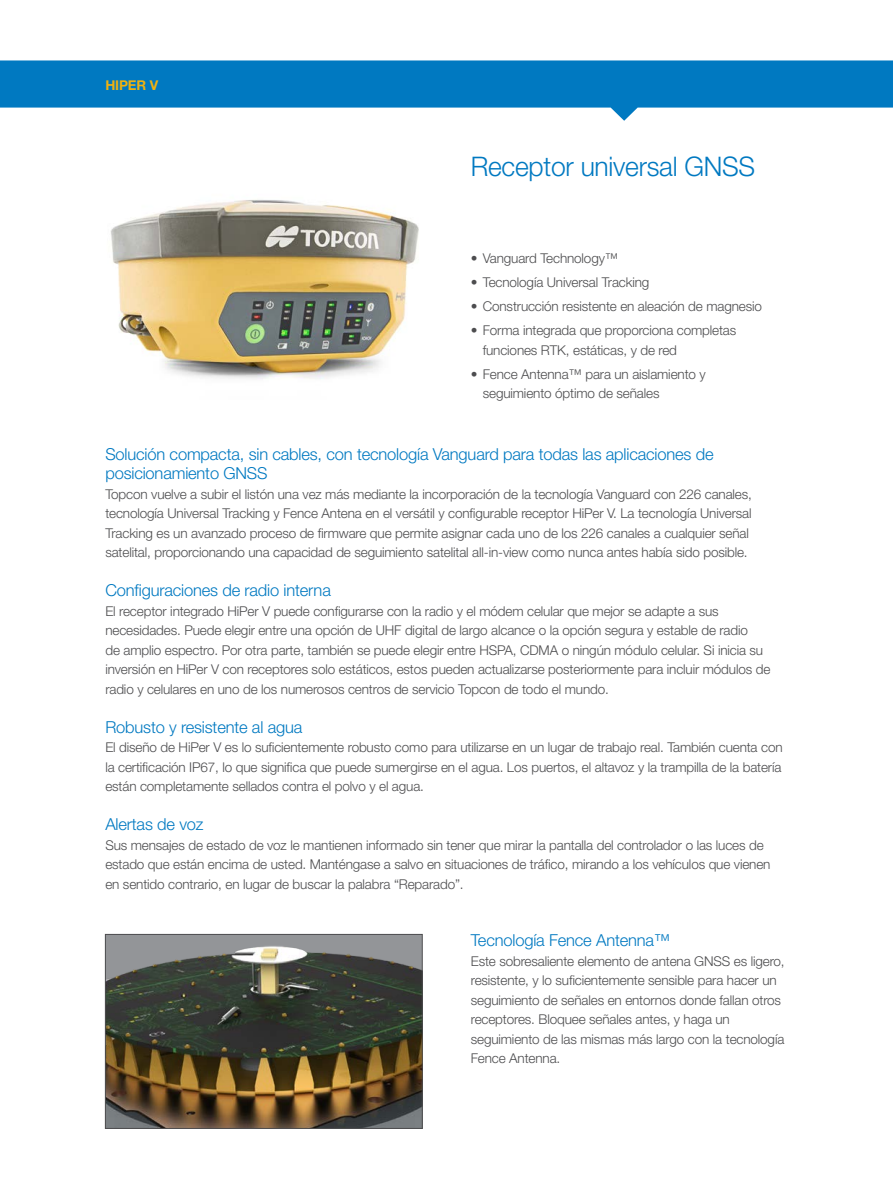
<style>
.page{position:relative;width:893px;height:1188px;background:#fff}
.page>*{position:absolute;margin:0;border:0;box-sizing:border-box;transform-origin:0 0}
.t1{font:300 27px "Helvetica Neue LT Std";letter-spacing:-.01em;color:#0079c1}
.t2{font:300 16.5px/19.5px "Helvetica Neue LT Std";letter-spacing:-.01em;color:#0079c1}
.t3{font:300 13.5px/19.5px "Helvetica Neue LT Std";letter-spacing:-.01em;color:#4d4d4f}
.t4{font:700 13.5px "Helvetica Neue LT Std";letter-spacing:-.01em;color:#eeb111}
</style>
<div class="page">
<svg style="left:0;top:60px;width:893px;height:61px;fill:#0079c1"></svg>
<img style="left:107px;top:936px;width:313px;height:191px">
<div style="left:105px;top:934px;width:317px;height:195px;border:1px solid #4d4d4f"></div>
<img style="left:110px;top:200px;width:309px;height:179px">
<p class="t4" style="left:105px;top:77px;width:54px">HIPER V</p>
<h1 class="t1" style="left:471px;top:150px;width:286px">Receptor universal GNSS</h1>
<p class="t3" style="left:471px;top:249px;width:149px">• Vanguard Technology™</p>
<p class="t3" style="left:471px;top:273px;width:180px">• Tecnología Universal Tracking</p>
<p class="t3" style="left:471px;top:297px;width:293px">• Construcción resistente en aleación de magnesio</p>
<p class="t3" style="left:483px;top:321px;width:255px;text-indent:-12px">• Forma integrada que proporciona completas funciones RTK, estáticas, y de red</p>
<p class="t3" style="left:483px;top:364px;width:224px;text-indent:-12px">• Fence Antenna™ para un aislamiento y seguimiento óptimo de señales</p>
<p class="t2" style="left:105px;top:444px;width:610px">Solución compacta, sin cables, con tecnología Vanguard para todas las aplicaciones de posicionamiento GNSS</p>
<p class="t3" style="left:105px;top:484px;width:648px">Topcon vuelve a subir el listón una vez más mediante la incorporación de la tecnología Vanguard con 226 canales, tecnología Universal Tracking y Fence Antena en el versátil y configurable receptor HiPer V. La tecnología Universal Tracking es un avanzado proceso de firmware que permite asignar cada uno de los 226 canales a cualquier señal satelital, proporcionando una capacidad de seguimiento satelital all-in-view como nunca antes había sido posible.</p>
<p class="t2" style="left:105px;top:581px;width:227px">Configuraciones de radio interna</p>
<p class="t3" style="left:105px;top:601px;width:666px">El receptor integrado HiPer V puede configurarse con la radio y el módem celular que mejor se adapte a sus necesidades. Puede elegir entre una opción de UHF digital de largo alcance o la opción segura y estable de radio<br>de amplio espectro. Por otra parte, también se puede elegir entre HSPA, CDMA o ningún módulo celular. Si inicia su inversión en HiPer V con receptores solo estáticos, estos pueden actualizarse posteriormente para incluir módulos de radio y celulares en uno de los numerosos centros de servicio Topcon de todo el mundo.</p>
<p class="t2" style="left:105px;top:717px;width:198px">Robusto y resistente al agua</p>
<p class="t3" style="left:105px;top:738px;width:679px;text-align:justify">El diseño de HiPer V es lo suficientemente robusto como para utilizarse en un lugar de trabajo real. También cuenta con la certificación IP67, lo que significa que puede sumergirse en el agua. Los puertos, el altavoz y la trampilla de la batería están completamente sellados contra el polvo y el agua.</p>
<p class="t2" style="left:105px;top:815px;width:100px">Alertas de voz</p>
<p class="t3" style="left:105px;top:835px;width:667px">Sus mensajes de estado de voz le mantienen informado sin tener que mirar la pantalla del controlador o las luces de estado que están encima de usted. Manténgase a salvo en situaciones de tráfico, mirando a los vehículos que vienen en sentido contrario, en lugar de buscar la palabra “Reparado”.</p>
<p class="t2" style="left:471px;top:930px;width:201px">Tecnología Fence Antenna™</p>
<p class="t3" style="left:471px;top:951px;width:315px">Este sobresaliente elemento de antena GNSS es ligero, resistente, y lo suficientemente sensible para hacer un seguimiento de señales en entornos donde fallan otros receptores. Bloquee señales antes, y haga un seguimiento de las mismas más largo con la tecnología Fence Antenna.</p>
</div>
